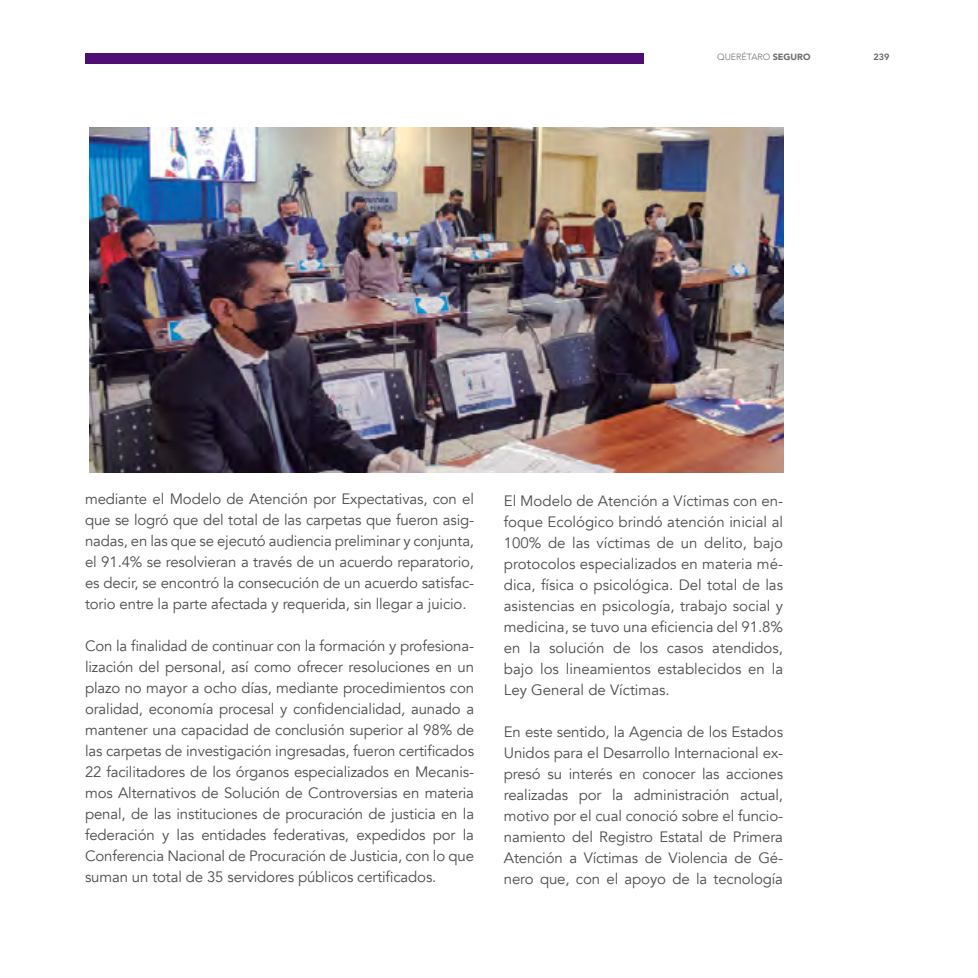
<style>
.page{position:relative;width:978px;height:978px;background:#fff}
.page>*{position:absolute;margin:0;border:0;box-sizing:border-box;transform-origin:0 0}
.t1{font:15px/21px "Avenir";letter-spacing:-.01em;color:#4d4d4f;text-align:justify}
.t2{font:300 9px "Avenir";color:#6d6e71}
.t3{font:800 9px "Avenir";color:#636466}
.s1{font-weight:900}
</style>
<div class="page">
<div style="left:85px;top:53px;width:558px;height:11px;background:#4f0d76"></div>
<img style="left:89px;top:128px;width:694px;height:344px">
<p class="t2" style="left:717px;top:52px;width:95px">QUERÉTARO <span class="s1">SEGURO</span></p>
<p class="t3" style="left:874px;top:50px;width:17px">239</p>
<p class="t1" style="left:85px;top:489px;width:391px">mediante el Modelo de Atención por Expectativas, con el que se logró que del total de las carpetas que fueron asig&shy;nadas, en las que se ejecutó audiencia preliminar y conjunta, el 91.4% se resolvieran a través de un acuerdo reparatorio, es decir, se encontró la consecución de un acuerdo satisfac&shy;torio entre la parte afectada y requerida, sin llegar a juicio.</p>
<p class="t1" style="left:85px;top:636px;width:391px">Con la finalidad de continuar con la formación y profesiona&shy;lización del personal, así como ofrecer resoluciones en un plazo no mayor a ocho días, mediante procedimientos con oralidad, economía procesal y confidencialidad, aunado a mantener una capacidad de conclusión superior al 98% de las carpetas de investigación ingresadas, fueron certificados 22 facilitadores de los órganos especializados en Mecanis&shy;mos Alternativos de Solución de Controversias en materia penal, de las instituciones de procuración de justicia en la federación y las entidades federativas, expedidos por la Conferencia Nacional de Procuración de Justicia, con lo que suman un total de 35 servidores públicos certificados.</p>
<p class="t1" style="left:504px;top:491px;width:281px">El Modelo de Atención a Víctimas con en&shy;foque Ecológico brindó atención inicial al 100% de las víctimas de un delito, bajo protocolos especializados en materia mé&shy;dica, física o psicológica. Del total de las asistencias en psicología, trabajo social y medicina, se tuvo una eficiencia del 91.8% en la solución de los casos atendidos, bajo los lineamientos establecidos en la Ley General de Víctimas.</p>
<p class="t1" style="left:504px;top:722px;width:281px">En este sentido, la Agencia de los Estados Unidos para el Desarrollo Internacional ex&shy;presó su interés en conocer las acciones realizadas por la administración actual, motivo por el cual conoció sobre el funcio&shy;namiento del Registro Estatal de Primera Atención a Víctimas de Violencia de Gé&shy;nero que, con el apoyo de la tecnología</p>
</div>
